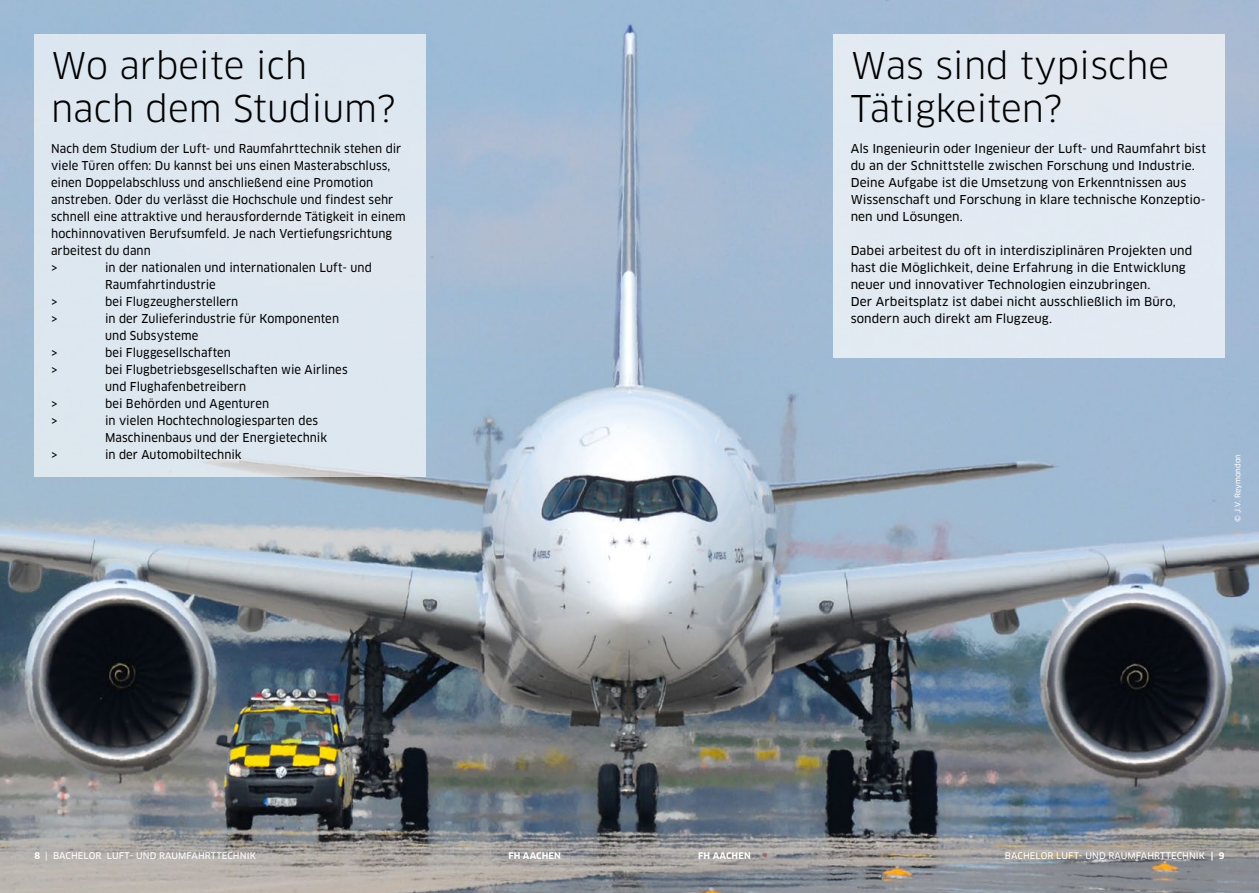
<style>
.page{position:relative;width:1259px;height:893px;background:#fff}
.page>*{position:absolute;margin:0;border:0;box-sizing:border-box;transform-origin:0 0}
.t1{font:36px/42.5px "Clan OT";color:#000}
.t2{font:12px/17px "Clan OT News";letter-spacing:.01em;color:#000;scale:.95 1}
.t3{font:12px/17px "Clan OT News";letter-spacing:.01em;color:#000}
.t4{font:9px "Clan OT News";letter-spacing:.01em;color:#fff}
.t5{font:700 9px "Clan OT";letter-spacing:.01em;color:#fff}
.t6{font:7.5px "Clan OT News";color:#fff}
.s1{font-family:"Clan OT";font-weight:700}
</style>
<div class="page">
<img style="left:0;top:0;width:1259px;height:893px">
<div style="left:34px;top:34px;width:391px;height:442px;background:#dde7ef"></div>
<div style="left:833px;top:34px;width:392px;height:323px;background:#e2eaf2"></div>
<h1 class="t1" style="left:51px;top:45px;width:346px">Wo arbeite ich nach dem Studium?</h1>
<p class="t2" style="left:51px;top:140px;width:375px">Nach dem Studium der Luft- und Raumfahrttechnik stehen dir viele Türen offen: Du kannst bei uns einen Masterabschluss, einen Doppelabschluss und anschließend eine Promotion anstreben. Oder du verlässt die Hochschule und findest sehr schnell eine attraktive und herausfordernde Tätigkeit in einem hochinnovativen Berufsumfeld. Je nach Vertiefungsrichtung arbeitest du dann<br>&gt;</p>
<p class="t2" style="left:105px;top:259px;width:282px">in der nationalen und internationalen Luft- und<br>Raumfahrtindustrie</p>
<p class="t2" style="left:51px;top:293px;width:9px">&gt;</p>
<p class="t2" style="left:105px;top:293px;width:142px">bei Flugzeugherstellern</p>
<p class="t2" style="left:51px;top:310px;width:9px">&gt;</p>
<p class="t2" style="left:105px;top:310px;width:248px">in der Zulieferindustrie für Komponenten und Subsysteme</p>
<p class="t2" style="left:51px;top:344px;width:9px">&gt;</p>
<p class="t2" style="left:105px;top:344px;width:134px">bei Fluggesellschaften</p>
<p class="t2" style="left:51px;top:361px;width:9px">&gt;</p>
<p class="t2" style="left:105px;top:361px;width:257px">bei Flugbetriebsgesellschaften wie Airlines und Flughafenbetreibern</p>
<p class="t2" style="left:51px;top:395px;width:9px">&gt;</p>
<p class="t2" style="left:105px;top:395px;width:174px">bei Behörden und Agenturen</p>
<p class="t2" style="left:51px;top:412px;width:9px">&gt;</p>
<p class="t2" style="left:105px;top:412px;width:235px">in vielen Hochtechnologiesparten des<br>Maschinenbaus und der Energietechnik</p>
<p class="t2" style="left:51px;top:446px;width:9px">&gt;</p>
<p class="t2" style="left:105px;top:446px;width:145px">in der Automobiltechnik</p>
<h1 class="t1" style="left:850px;top:45px;width:320px">Was sind typische<br>Tätigkeiten?</h1>
<p class="t3" style="left:850px;top:140px;width:357px">Als Ingenieurin oder Ingenieur der Luft- und Raumfahrt bist du an der Schnittstelle zwischen Forschung und Industrie.<br>Deine Aufgabe ist die Umsetzung von Erkenntnissen aus Wissenschaft und Forschung in klare technische Konzeptio&shy;nen und Lösungen.</p>
<p class="t3" style="left:850px;top:242px;width:343px">Dabei arbeitest du oft in interdisziplinären Projekten und hast die Möglichkeit, deine Erfahrung in die Entwicklung neuer und innovativer Technologien einzubringen.<br>Der Arbeitsplatz ist dabei nicht ausschließlich im Büro, sondern auch direkt am Flugzeug.</p>
<p class="t6" style="left:1233px;top:522px;width:69px;rotate:-90deg">© J.V. Reymondon</p>
<p class="t4" style="left:34px;top:850px;width:223px"><span class="s1">8</span> | BACHELOR LUFT- UND RAUMFAHRTTECHNIK</p>
<p class="t5" style="left:508px;top:850px;width:54px">FH AACHEN</p>
<p class="t5" style="left:698px;top:850px;width:54px">FH AACHEN</p>
<p class="t4" style="left:1005px;top:850px;width:221px">BACHELOR LUFT- UND RAUMFAHRTTECHNIK <span class="s1">| 9</span></p>
</div>
